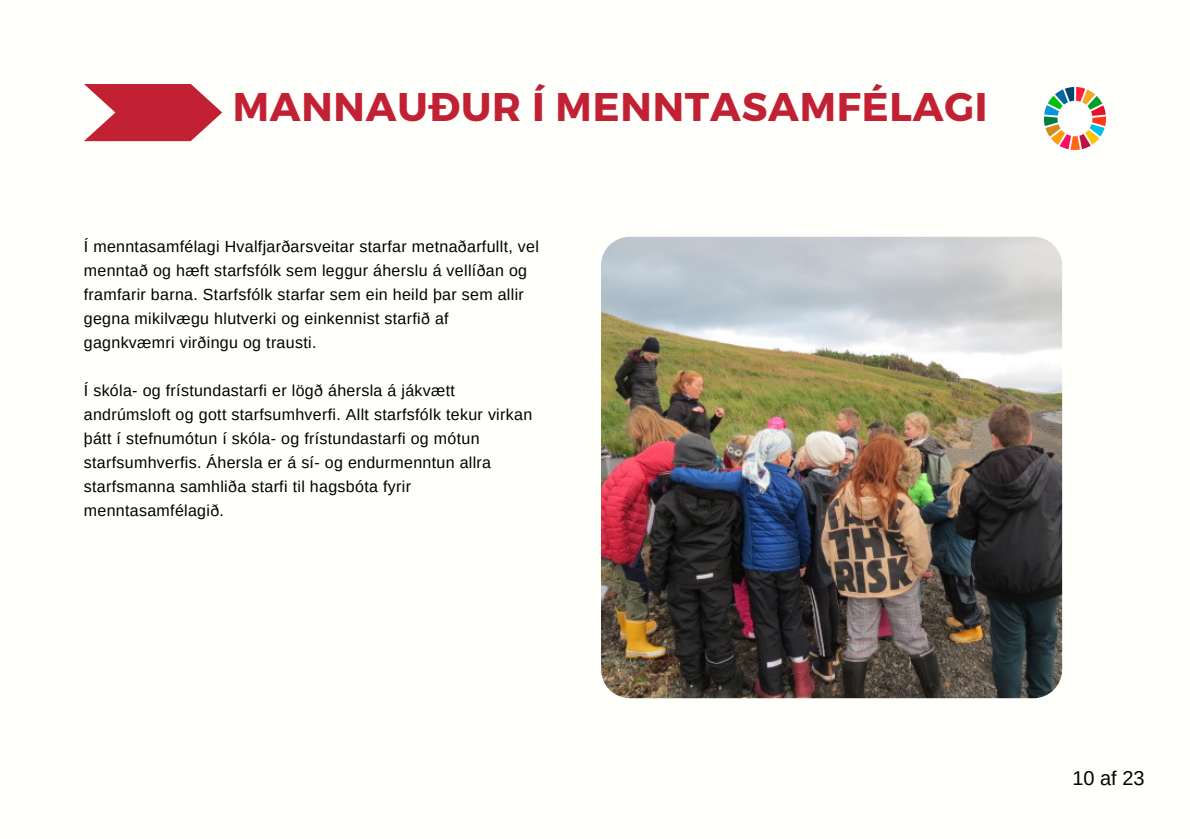
<style>
.page{position:relative;width:1190px;height:839px;background:#fff}
.page>*{position:absolute;margin:0;border:0;box-sizing:border-box;transform-origin:0 0}
.t1{font:700 40px "Montserrat";letter-spacing:.02em;color:#c22033}
.t2{font:20px "Arimo";color:#000}
.t3{font:16px/24px "Arimo";letter-spacing:.02em;color:#000}
</style>
<div class="page">
<img style="left:601px;top:237px;width:461px;height:461px;border-radius:29px">
<svg style="left:84px;top:84px;width:138px;height:57px"></svg>
<img style="left:1044px;top:88px;width:62px;height:61px">
<p class="t1" style="left:233px;top:81px;width:756px">MANNAUÐUR Í MENNTASAMFÉLAGI</p>
<p class="t3" style="left:84px;top:234px;width:457px">Í menntasamfélagi Hvalfjarðarsveitar starfar metnaðarfullt, vel menntað og hæft starfsfólk sem leggur áherslu á vellíðan og framfarir barna. Starfsfólk starfar sem ein heild þar sem allir gegna mikilvægu hlutverki og einkennist starfið af gagnkvæmri virðingu og trausti.</p>
<p class="t3" style="left:84px;top:378px;width:450px">Í skóla- og frístundastarfi er lögð áhersla á jákvætt andrúmsloft og gott starfsumhverfi. Allt starfsfólk tekur virkan þátt í stefnumótun í skóla- og frístundastarfi og mótun starfsumhverfis. Áhersla er á sí- og endurmenntun allra starfsmanna samhliða starfi til hagsbóta fyrir menntasamfélagið.</p>
<p class="t2" style="left:1072px;top:766px;width:74px">10 af 23</p>
</div>
